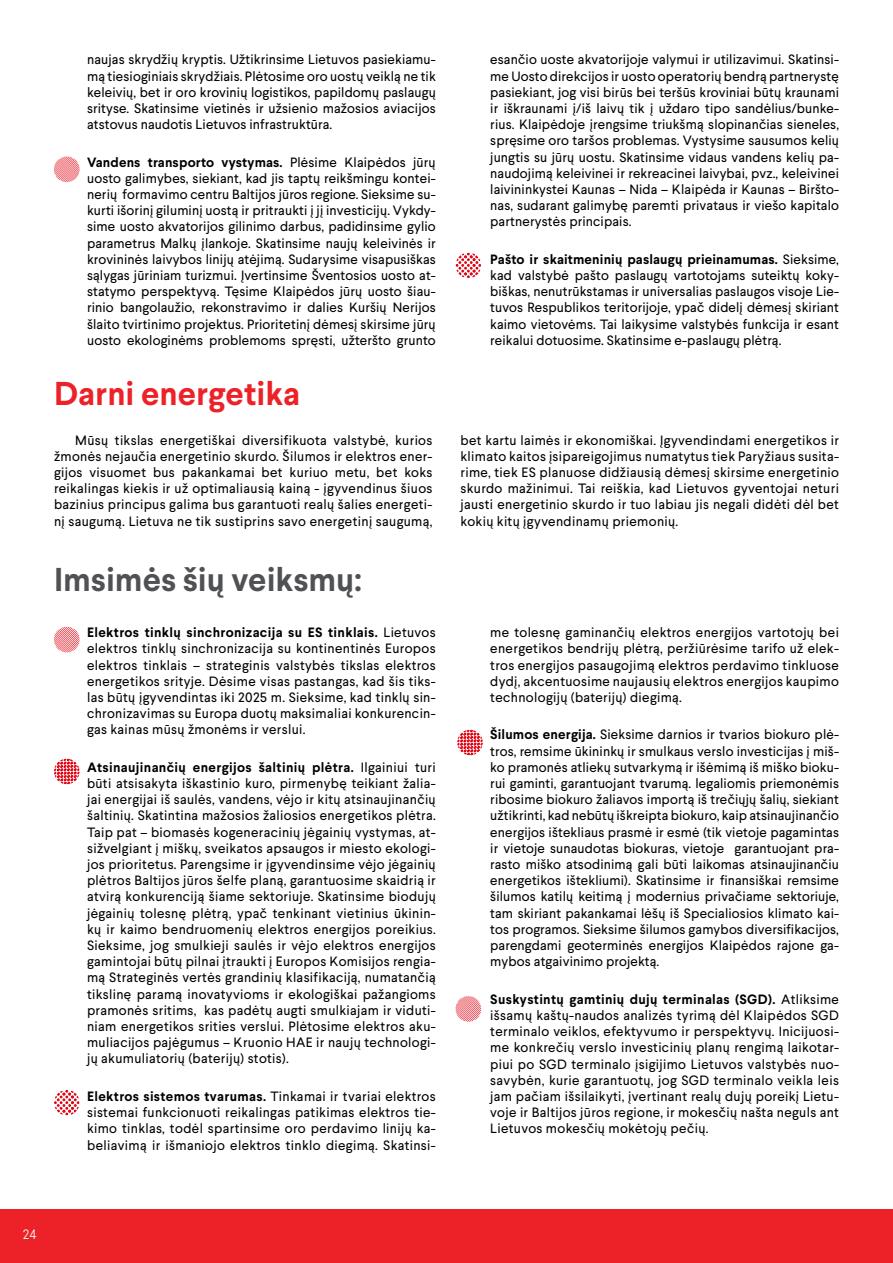
<style>
.page{position:relative;width:893px;height:1263px;background:#fff}
.page>*{position:absolute;margin:0;border:0;box-sizing:border-box;transform-origin:0 0}
.t1{font:700 33px "Larsseit";color:#505154}
.t2{font:700 33px "Larsseit";color:#ed2128}
.t3{font:13.5px/16.2px "Larsseit";letter-spacing:.025em;color:#000;text-align:justify}
.t4{font:300 13.5px "Larsseit";color:#fff}
.s1{font-weight:700}
</style>
<div class="page">
<div style="left:0;top:1209px;width:893px;height:54px;background:#ed2128"></div>
<svg style="left:456px;top:253px;width:25px;height:25px"></svg>
<svg style="left:54px;top:627px;width:26px;height:25px"></svg>
<svg style="left:54px;top:156px;width:26px;height:26px"></svg>
<svg style="left:456px;top:996px;width:25px;height:26px"></svg>
<svg style="left:54px;top:759px;width:26px;height:25px"></svg>
<svg style="left:54px;top:1090px;width:26px;height:25px"></svg>
<svg style="left:457px;top:730px;width:26px;height:25px"></svg>
<p class="t3" style="left:87px;top:51px;width:350px">naujas skrydžių kryptis. Užtikrinsime Lietuvos pasiekiamu&shy;mą tiesioginiais skrydžiais. Plėtosime oro uostų veiklą ne tik keleivių, bet ir oro krovinių logistikos, papildomų paslaugų srityse. Skatinsime vietinės ir užsienio mažosios aviacijos atstovus naudotis Lietuvos infrastruktūra.</p>
<p class="t3" style="left:87px;top:154px;width:350px"><span class="s1">Vandens transporto vystymas.</span> Plėsime Klaipėdos jūrų uosto galimybes, siekiant, kad jis taptų reikšmingu kontei&shy;nerių formavimo centru Baltijos jūros regione. Sieksime su&shy;kurti išorinį giluminį uostą ir pritraukti į jį investicijų. Vykdy&shy;sime uosto akvatorijos gilinimo darbus, padidinsime gylio parametrus Malkų įlankoje. Skatinsime naujų keleivinės ir krovininės laivybos linijų atėjimą. Sudarysime visapusiškas sąlygas jūriniam turizmui. Įvertinsime Šventosios uosto at&shy;statymo perspektyvą. Tęsime Klaipėdos jūrų uosto šiau&shy;rinio bangolaužio, rekonstravimo ir dalies Kuršių Nerijos šlaito tvirtinimo projektus. Prioritetinį dėmesį skirsime jūrų uosto ekologinėms problemoms spręsti, užteršto grunto</p>
<h1 class="t2" style="left:54px;top:373px;width:248px">Darni energetika</h1>
<p class="t3" style="left:54px;top:432px;width:380px;text-indent:21px">Mūsų tikslas energetiškai diversifikuota valstybė, kurios žmonės nejaučia energetinio skurdo. Šilumos ir elektros ener&shy;gijos visuomet bus pakankamai bet kuriuo metu, bet koks reikalingas kiekis ir už optimaliausią kainą - įgyvendinus šiuos bazinius principus galima bus garantuoti realų šalies energeti&shy;nį saugumą. Lietuva ne tik sustiprins savo energetinį saugumą,</p>
<h1 class="t1" style="left:54px;top:558px;width:309px">Imsimės šių veiksmų:</h1>
<p class="t3" style="left:87px;top:624px;width:350px"><span class="s1">Elektros tinklų sinchronizacija su ES tinklais.</span> Lietuvos elektros tinklų sinchronizacija su kontinentinės Europos elektros tinklais – strateginis valstybės tikslas elektros energetikos srityje. Dėsime visas pastangas, kad šis tiks&shy;las būtų įgyvendintas iki 2025 m. Sieksime, kad tinklų sin&shy;chronizavimas su Europa duotų maksimaliai konkurencin&shy;gas kainas mūsų žmonėms ir verslui.</p>
<p class="t3" style="left:87px;top:759px;width:350px"><span class="s1">Atsinaujinančių energijos šaltinių plėtra.</span> Ilgainiui turi būti atsisakyta iškastinio kuro, pirmenybę teikiant žalia&shy;jai energijai iš saulės, vandens, vėjo ir kitų atsinaujinančių šaltinių. Skatintina mažosios žaliosios energetikos plėtra.<br>Taip pat – biomasės kogeneracinių jėgainių vystymas, at&shy;sižvelgiant į miškų, sveikatos apsaugos ir miesto ekologi&shy;jos prioritetus. Parengsime ir įgyvendinsime vėjo jėgainių plėtros Baltijos jūros šelfe planą, garantuosime skaidrią ir atvirą konkurenciją šiame sektoriuje. Skatinsime biodujų jėgainių tolesnę plėtrą, ypač tenkinant vietinius ūkinin&shy;kų ir kaimo bendruomenių elektros energijos poreikius.<br>Sieksime, jog smulkieji saulės ir vėjo elektros energijos gamintojai būtų pilnai įtraukti į Europos Komisijos rengia&shy;mą Strateginės vertės grandinių klasifikaciją, numatančią tikslinę paramą inovatyvioms ir ekologiškai pažangioms pramonės sritims, kas padėtų augti smulkiajam ir viduti&shy;niam energetikos srities verslui. Plėtosime elektros aku&shy;muliacijos pajėgumus – Kruonio HAE ir naujų technologi&shy;jų akumuliatorių (baterijų) stotis).</p>
<p class="t3" style="left:87px;top:1088px;width:350px"><span class="s1">Elektros sistemos tvarumas.</span> Tinkamai ir tvariai elektros sistemai funkcionuoti reikalingas patikimas elektros tie&shy;kimo tinklas, todėl spartinsime oro perdavimo linijų ka&shy;beliavimą ir išmaniojo elektros tinklo diegimą. Skatinsi-</p>
<p class="t3" style="left:490px;top:51px;width:350px">esančio uoste akvatorijoje valymui ir utilizavimui. Skatinsi&shy;me Uosto direkcijos ir uosto operatorių bendrą partnerystę pasiekiant, jog visi birūs bei teršūs kroviniai būtų kraunami ir iškraunami į/iš laivų tik į uždaro tipo sandėlius/bunke&shy;rius. Klaipėdoje įrengsime triukšmą slopinančias sieneles, spręsime oro taršos problemas. Vystysime sausumos kelių jungtis su jūrų uostu. Skatinsime vidaus vandens kelių pa&shy;naudojimą keleivinei ir rekreacinei laivybai, pvz., keleivinei laivininkystei Kaunas – Nida – Klaipėda ir Kaunas – Biršto&shy;nas, sudarant galimybę paremti privataus ir viešo kapitalo partnerystės principais.</p>
<p class="t3" style="left:490px;top:251px;width:350px"><span class="s1">Pašto ir skaitmeninių paslaugų prieinamumas.</span> Sieksime, kad valstybė pašto paslaugų vartotojams suteiktų koky&shy;biškas, nenutrūkstamas ir universalias paslaugos visoje Lie&shy;tuvos Respublikos teritorijoje, ypač didelį dėmesį skiriant kaimo vietovėms. Tai laikysime valstybės funkcija ir esant reikalui dotuosime. Skatinsime e-paslaugų plėtrą.</p>
<p class="t3" style="left:460px;top:432px;width:380px">bet kartu laimės ir ekonomiškai. Įgyvendindami energetikos ir klimato kaitos įsipareigojimus numatytus tiek Paryžiaus susita&shy;rime, tiek ES planuose didžiausią dėmesį skirsime energetinio skurdo mažinimui. Tai reiškia, kad Lietuvos gyventojai neturi jausti energetinio skurdo ir tuo labiau jis negali didėti dėl bet kokių kitų įgyvendinamų priemonių.</p>
<p class="t3" style="left:490px;top:624px;width:350px">me tolesnę gaminančių elektros energijos vartotojų bei energetikos bendrijų plėtrą, peržiūrėsime tarifo už elek&shy;tros energijos pasaugojimą elektros perdavimo tinkluose dydį, akcentuosime naujausių elektros energijos kaupimo technologijų (baterijų) diegimą.</p>
<p class="t3" style="left:490px;top:726px;width:350px"><span class="s1">Šilumos energija.</span> Sieksime darnios ir tvarios biokuro plė&shy;tros, remsime ūkininkų ir smulkaus verslo investicijas į miš&shy;ko pramonės atliekų sutvarkymą ir išėmimą iš miško bioku&shy;rui gaminti, garantuojant tvarumą. legaliomis priemonėmis ribosime biokuro žaliavos importą iš trečiųjų šalių, siekiant užtikrinti, kad nebūtų iškreipta biokuro, kaip atsinaujinančio energijos ištekliaus prasmė ir esmė (tik vietoje pagamintas ir vietoje sunaudotas biokuras, vietoje garantuojant pra&shy;rasto miško atsodinimą gali būti laikomas atsinaujinančiu energetikos ištekliumi). Skatinsime ir finansiškai remsime šilumos katilų keitimą į modernius privačiame sektoriuje, tam skiriant pakankamai lėšų iš Specialiosios klimato kai&shy;tos programos. Sieksime šilumos gamybos diversifikacijos, parengdami geoterminės energijos Klaipėdos rajone ga&shy;mybos atgaivinimo projektą.</p>
<p class="t3" style="left:490px;top:991px;width:350px"><span class="s1">Suskystintų gamtinių dujų terminalas (SGD).</span> Atliksime išsamų kaštų-naudos analizės tyrimą dėl Klaipėdos SGD terminalo veiklos, efektyvumo ir perspektyvų. Inicijuosi&shy;me konkrečių verslo investicinių planų rengimą laikotar&shy;piui po SGD terminalo įsigijimo Lietuvos valstybės nuo&shy;savybėn, kurie garantuotų, jog SGD terminalo veikla leis jam pačiam išsilaikyti, įvertinant realų dujų poreikį Lietu&shy;voje ir Baltijos jūros regione, ir mokesčių našta neguls ant Lietuvos mokesčių mokėtojų pečių.</p>
<p class="t4" style="left:23px;top:1226px;width:15px">24</p>
</div>
